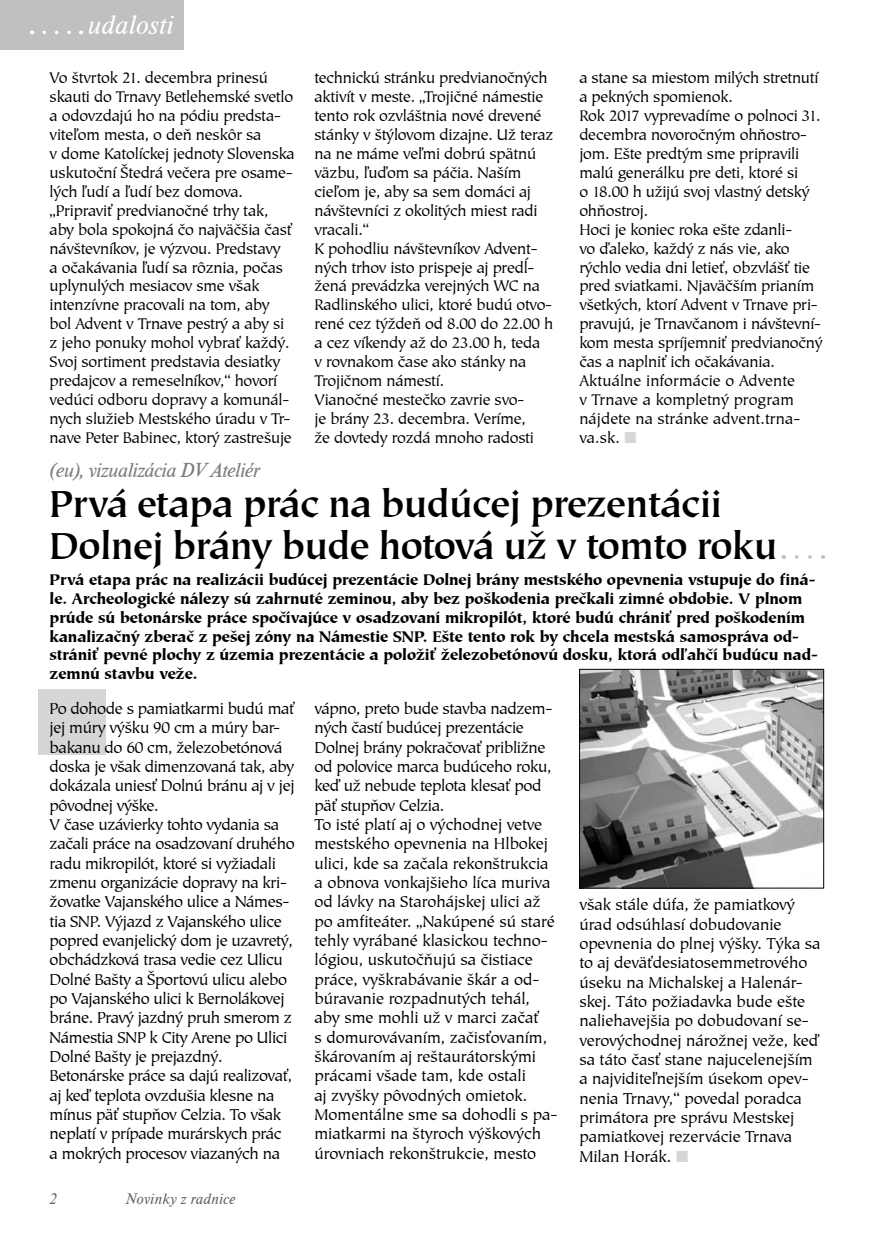
<style>
.page{position:relative;width:874px;height:1241px;background:#fff}
.page>*{position:absolute;margin:0;border:0;box-sizing:border-box;transform-origin:0 0}
.Nadpis_hlavny{font:500 38.5px/42px "Tiepolo Itc T";color:#000}
.t1{font:28px "Timeless T Ligh Ital";color:#fff}
.autor{font:21px "Timeless T Ligh Ital";letter-spacing:-.03em;color:#7c7c7c}
.bezny_txt_9{font:16.1px/19.2px "Tiepolo Itc T";color:#000}
.bezny_txt_9-2{font:16.1px/19.2px "Tiepolo Itc T";letter-spacing:-.02em;color:#000}
.bezny_txt_9-3{font:15.75px/18.9px "Tiepolo Itc T";letter-spacing:-.01em;color:#000}
.perex{font:15.75px/18.9px "Tiepolo Itc T Blac";color:#000}
.bezny_txt_9-4{font:15.75px/18.9px "Tiepolo Itc T";letter-spacing:.01em;color:#000}
.t2{font:15.75px "Timeless T Ligh Ital";color:#636363}
</style>
<div class="page">
<div style="left:0;top:0;width:184px;height:50px;background:#c0c0c0"></div>
<div style="left:38px;top:688px;width:68px;height:66px;background:#d6d6d6"></div>
<svg style="left:783px;top:555px;width:40px;height:3px"></svg>
<svg style="left:32px;top:31px;width:50px;height:3px"></svg>
<img style="left:581px;top:670px;width:240px;height:216px">
<div style="left:579px;top:668px;width:244px;height:220px;border:1px solid #000"></div>
<p class="t1" style="left:87px;top:9px;width:88px">udalosti</p>
<p class="bezny_txt_9-3" style="left:50px;top:68px;width:246px">Vo štvrtok 21. decembra prinesú skauti do Trnavy Betlehemské svetlo a odovzdajú ho na pódiu predsta&shy;viteľom mesta, o deň neskôr sa<br>v dome Katolíckej jednoty Slovenska uskutoční Štedrá večera pre osame&shy;lých ľudí a ľudí bez domova.</p>
<p class="bezny_txt_9-3" style="left:50px;top:201px;width:244px">„Pripraviť predvianočné trhy tak, aby bola spokojná čo najväčšia časť návštevníkov, je výzvou. Predstavy a očakávania ľudí sa rôznia, počas uplynulých mesiacov sme však intenzívne pracovali na tom, aby bol Advent v Trnave pestrý a aby si z jeho ponuky mohol vybrať každý.<br>Svoj sortiment predstavia desiatky predajcov a remeselníkov,“ hovorí vedúci odboru dopravy a komunál&shy;nych služieb Mestského úradu v Tr&shy;nave Peter Babinec, ktorý zastrešuje</p>
<p class="autor" style="left:50px;top:458px;width:211px">(eu), vizualizácia DV Ateliér</p>
<p class="bezny_txt_9-3" style="left:314px;top:68px;width:240px">technickú stránku predvianočných aktivít v meste. „Trojičné námestie tento rok ozvláštnia nové drevené stánky v štýlovom dizajne. Už teraz na ne máme veľmi dobrú spätnú väzbu, ľuďom sa páčia. Naším cieľom je, aby sa sem domáci aj návštevníci z okolitých miest radi vracali.“</p>
<p class="bezny_txt_9-3" style="left:314px;top:239px;width:240px">K pohodliu návštevníkov Advent&shy;ných trhov isto prispeje aj predĺ&shy;žená prevádzka verejných WC na<br>Radlinského ulici, ktoré budú otvo&shy;rené cez týždeň od 8.00 do 22.00 h a cez víkendy až do 23.00 h, teda<br>v rovnakom čase ako stánky na<br>Trojičnom námestí.</p>
<p class="bezny_txt_9-3" style="left:314px;top:390px;width:221px">Vianočné mestečko zavrie svo&shy;je brány 23. decembra. Veríme, že dovtedy rozdá mnoho radosti</p>
<p class="bezny_txt_9-3" style="left:579px;top:68px;width:240px">a stane sa miestom milých stretnutí a pekných spomienok.</p>
<p class="bezny_txt_9-3" style="left:579px;top:106px;width:242px">Rok 2017 vyprevadíme o polnoci 31. decembra novoročným ohňostro&shy;jom. Ešte predtým sme pripravili malú generálku pre deti, ktoré si<br>o 18.00 h užijú svoj vlastný detský ohňostroj.</p>
<p class="bezny_txt_9-3" style="left:579px;top:220px;width:245px">Hoci je koniec roka ešte zdanli-<br>vo ďaleko, každý z nás vie, ako rýchlo vedia dni letieť, obzvlášť tie pred sviatkami. Njaväčším prianím všetkých, ktorí Advent v Trnave pri&shy;pravujú, je Trnavčanom i návštevní&shy;kom mesta spríjemniť predvianočný čas a naplniť ich očakávania.</p>
<p class="bezny_txt_9-4" style="left:579px;top:371px;width:222px">Aktuálne informácie o Advente v Trnave a kompletný program nájdete na stránke advent.trna&shy;va.sk.</p>
<p class="Nadpis_hlavny" style="left:50px;top:482px;width:728px">Prvá etapa prác na budúcej prezentácii<br>Dolnej brány bude hotová už v tomto roku</p>
<p class="perex" style="left:50px;top:570px;width:769px">Prvá etapa prác na realizácii budúcej prezentácie Dolnej brány mestského opevnenia vstupuje do finá&shy;le. Archeologické nálezy sú zahrnuté zeminou, aby bez poškodenia prečkali zimné obdobie. V plnom prúde sú betonárske práce spočívajúce v osadzovaní mikropilót, ktoré budú chrániť pred poškodením kanalizačný zberač z pešej zóny na Námestie SNP. Ešte tento rok by chcela mestská samospráva od&shy;strániť pevné plochy z územia prezentácie a položiť železobetónovú dosku, ktorá odľahčí budúcu nad&shy;zemnú stavbu veže.</p>
<p class="bezny_txt_9-2" style="left:50px;top:698px;width:246px">Po dohode s pamiatkarmi budú mať jej múry výšku 90 cm a múry bar&shy;bakanu do 60 cm, železobetónová doska je však dimenzovaná tak, aby dokázala uniesť Dolnú bránu aj v jej pôvodnej výške.</p>
<p class="bezny_txt_9-2" style="left:50px;top:814px;width:246px">V čase uzávierky tohto vydania sa začali práce na osadzovaní druhého radu mikropilót, ktoré si vyžiadali zmenu organizácie dopravy na kri&shy;žovatke Vajanského ulice a Námes&shy;tia SNP. Výjazd z Vajanského ulice popred evanjelický dom je uzavretý, obchádzková trasa vedie cez Ulicu Dolné Bašty a Športovú ulicu alebo po Vajanského ulici k Bernolákovej bráne. Pravý jazdný pruh smerom z Námestia SNP k City Arene po Ulici Dolné Bašty je prejazdný.</p>
<p class="bezny_txt_9-2" style="left:50px;top:1065px;width:244px">Betonárske práce sa dajú realizovať, aj keď teplota ovzdušia klesne na mínus päť stupňov Celzia. To však neplatí v prípade murárskych prác a mokrých procesov viazaných na</p>
<p class="t2" style="left:50px;top:1189px;width:9px">2</p>
<p class="t2" style="left:126px;top:1189px;width:111px">Novinky z radnice</p>
<p class="bezny_txt_9-2" style="left:314px;top:698px;width:239px">vápno, preto bude stavba nadzem&shy;ných častí budúcej prezentácie<br>Dolnej brány pokračovať približne od polovice marca budúceho roku, keď už nebude teplota klesať pod päť stupňov Celzia.</p>
<p class="bezny_txt_9" style="left:314px;top:814px;width:244px">To isté platí aj o východnej vetve mestského opevnenia na Hlbokej ulici, kde sa začala rekonštrukcia a obnova vonkajšieho líca muriva od lávky na Starohájskej ulici až po amfiteáter. „Nakúpené sú staré tehly vyrábané klasickou techno&shy;lógiou, uskutočňujú sa čistiace práce, vyškrabávanie škár a od&shy;búravanie rozpadnutých tehál, aby sme mohli už v marci začať<br>s domurovávaním, začisťovaním, škárovaním aj reštaurátorskými prácami všade tam, kde ostali<br>aj zvyšky pôvodných omietok.<br>Momentálne sme sa dohodli s pa&shy;miatkarmi na štyroch výškových úrovniach rekonštrukcie, mesto</p>
<p class="bezny_txt_9" style="left:579px;top:894px;width:243px">však stále dúfa, že pamiatkový úrad odsúhlasí dobudovanie opevnenia do plnej výšky. Týka sa to aj deväťdesiatosemmetrového úseku na Michalskej a Halenár&shy;skej. Táto požiadavka bude ešte naliehavejšia po dobudovaní se&shy;verovýchodnej nárožnej veže, keď sa táto časť stane najucelenejším a najviditeľnejším úsekom opev&shy;nenia Trnavy,“ povedal poradca primátora pre správu Mestskej pamiatkovej rezervácie Trnava<br>Milan Horák.</p>
</div>
